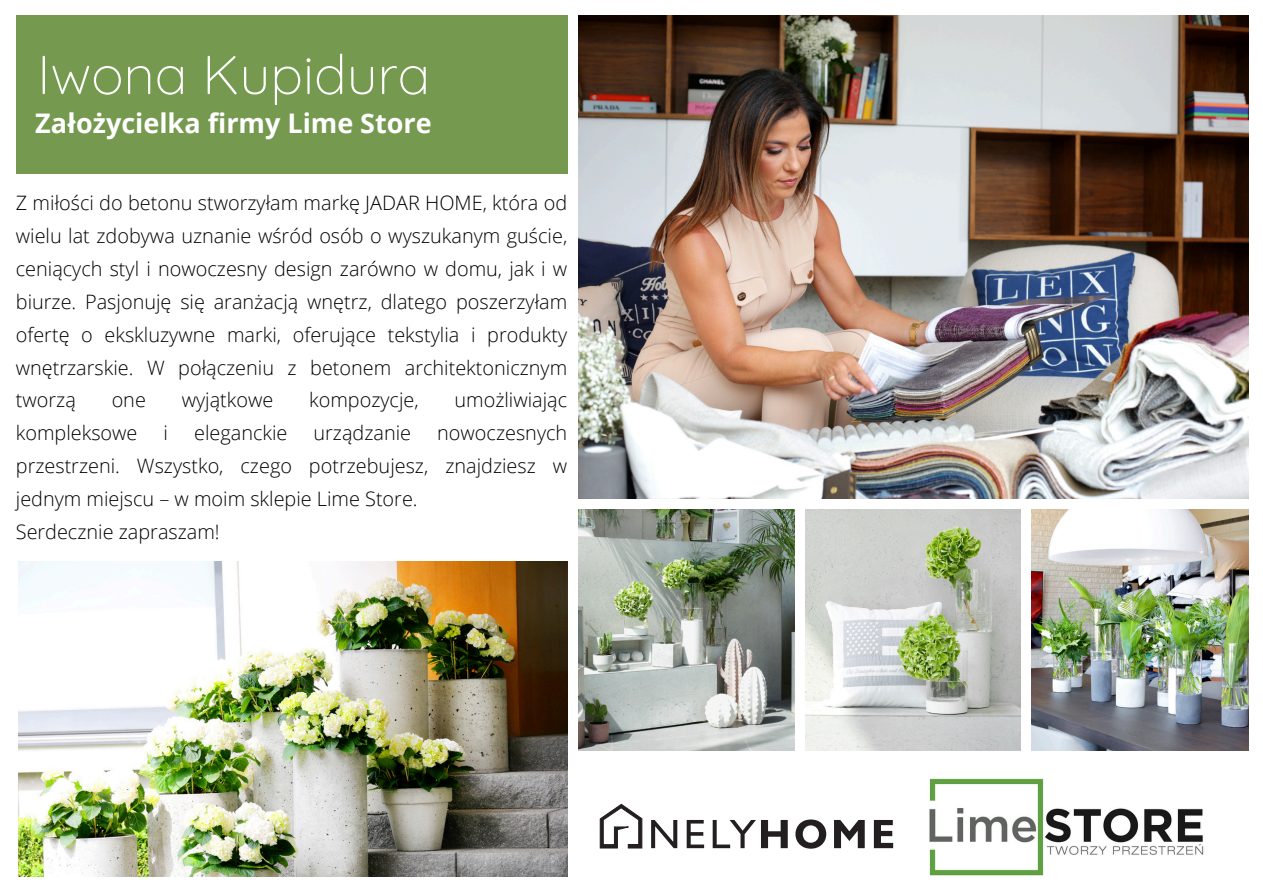
<style>
.page{position:relative;width:1263px;height:894px;background:#fff}
.page>*{position:absolute;margin:0;border:0;box-sizing:border-box;transform-origin:0 0}
.t1{font:300 54.75px "Quicksand";color:#fff}
.t2{font:700 27px "Open Sans";color:#fff}
.t3{font:300 19.8px/32.8px "Open Sans";color:#000;text-align:justify}
</style>
<div class="page">
<img style="left:579px;top:16px;width:669px;height:482px">
<img style="left:579px;top:509px;width:216px;height:241px">
<img style="left:806px;top:509px;width:215px;height:241px">
<img style="left:1032px;top:509px;width:216px;height:241px">
<div style="left:16px;top:16px;width:551px;height:158px;background:#74994f"></div>
<img style="left:18px;top:561px;width:549px;height:315px">
<img style="left:929px;top:778px;width:275px;height:98px">
<svg style="left:651px;top:819px;width:242px;height:29px"></svg>
<svg style="left:600px;top:803px;width:42px;height:45px"></svg>
<h1 class="t1" style="left:37px;top:39px;width:395px">Iwona Kupidura</h1>
<p class="t2" style="left:35px;top:104px;width:398px">Założycielka firmy Lime Store</p>
<p class="t3" style="left:16px;top:185px;width:553px">Z miłości do betonu stworzyłam markę JADAR HOME, która od wielu lat zdobywa uznanie wśród osób o wyszukanym guście, ceniących styl i nowoczesny design zarówno w domu, jak i w biurze. Pasjonuję się aranżacją wnętrz, dlatego poszerzyłam ofertę o ekskluzywne marki, oferujące tekstylia i produkty wnętrzarskie. W połączeniu z betonem architektonicznym tworzą</p>
<p class="t3" style="left:112px;top:383px;width:36px">one</p>
<p class="t3" style="left:182px;top:383px;width:93px">wyjątkowe</p>
<p class="t3" style="left:309px;top:383px;width:111px">kompozycje,</p>
<p class="t3" style="left:454px;top:383px;width:114px">umożliwiając</p>
<p class="t3" style="left:16px;top:416px;width:123px">kompleksowe</p>
<p class="t3" style="left:164px;top:416px;width:6px">i</p>
<p class="t3" style="left:194px;top:416px;width:95px">eleganckie</p>
<p class="t3" style="left:314px;top:416px;width:99px">urządzanie</p>
<p class="t3" style="left:16px;top:416px;width:553px;text-indent:421px">nowoczesnych przestrzeni. Wszystko, czego potrzebujesz, znajdziesz w jednym miejscu – w moim sklepie Lime Store.</p>
<p class="t3" style="left:16px;top:515px;width:205px">Serdecznie zapraszam!</p>
</div>
